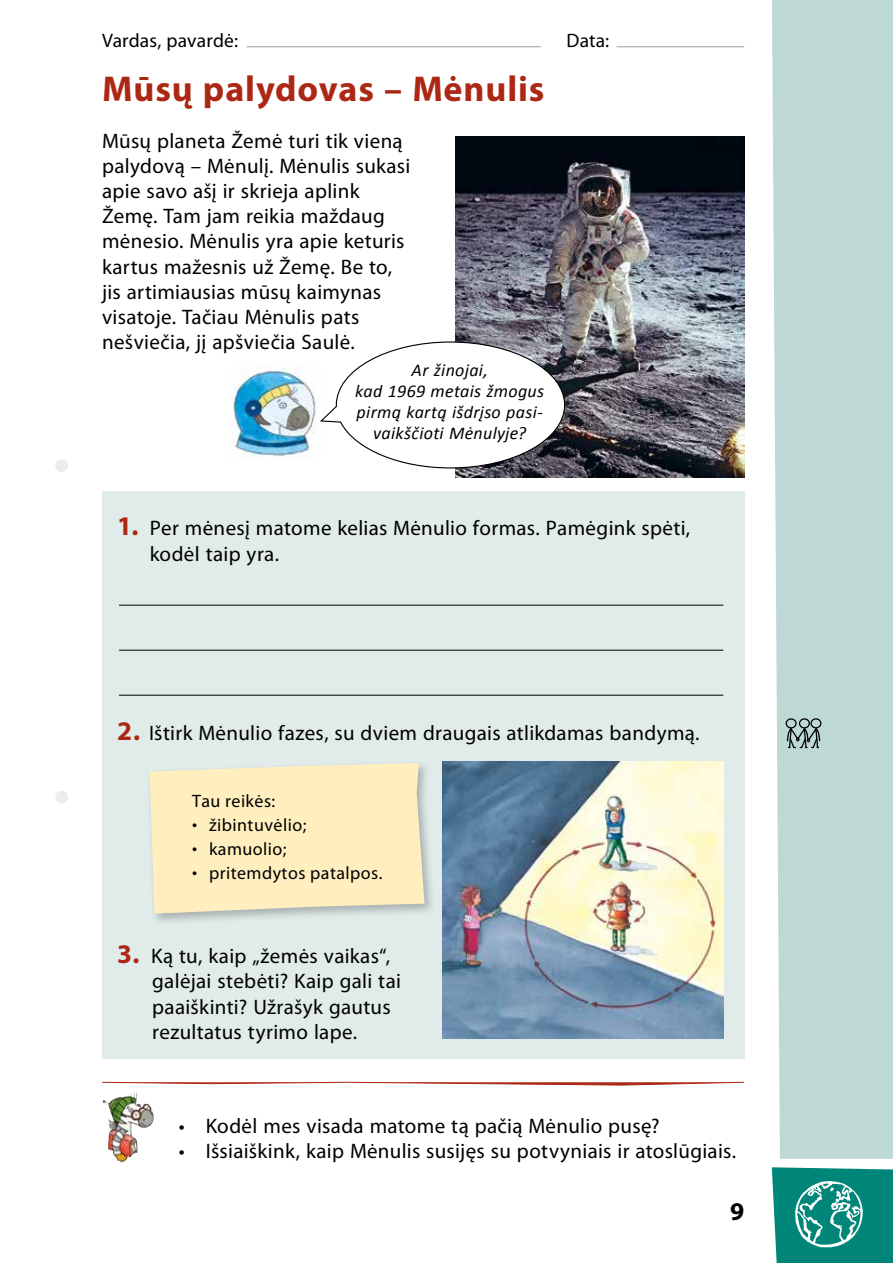
<style>
.page{position:relative;width:893px;height:1263px;background:#fff}
.page>*{position:absolute;margin:0;border:0;box-sizing:border-box;transform-origin:0 0}
.t1{font:700 36px "Myriad Pro";letter-spacing:.025em;color:#ac2714}
.t2{font:700 25.5px "Myriad Pro";color:#000}
.t3{font:21px/25.2px "Myriad Pro";letter-spacing:.015em;color:#000}
.t4{font:19.5px "Myriad Pro";letter-spacing:.01em;color:#000}
.t5{font:italic 18px/21px "Calibri";letter-spacing:.02em;color:#000;text-align:center}
.t6{font:18px "Myriad Pro";letter-spacing:.025em;color:#000}
.s1{font-weight:700;font-size:27px;color:#ac2714}
</style>
<div class="page">
<div style="left:772px;top:0;width:121px;height:1159px;background:#bed8d5"></div>
<svg style="left:772px;top:1167px;width:121px;height:96px;background:#108e81"></svg>
<img style="left:789px;top:1167px;width:89px;height:87px">
<hr style="left:247px;top:46px;width:294px;height:1px;background:#9c9c9d">
<hr style="left:617px;top:46px;width:127px;height:1px;background:#9c9c9d">
<div style="left:55px;top:459px;width:13px;height:13px;background:#ececec;border-radius:50%"></div>
<div style="left:55px;top:791px;width:13px;height:13px;background:#ececec;border-radius:50%"></div>
<div style="left:102px;top:492px;width:642px;height:567px;background:#e0ebea"></div>
<img style="left:229px;top:366px;width:87px;height:92px">
<img style="left:455px;top:136px;width:289px;height:342px">
<div style="left:146px;top:760px;width:290px;height:166px;background:#000;opacity:.25"></div>
<svg style="left:150px;top:763px;width:274px;height:151px;background:#faecc0"></svg>
<img style="left:103px;top:1091px;width:51px;height:71px">
<svg style="left:102px;top:1081px;width:643px;height:5px"></svg>
<svg style="left:320px;top:341px;width:246px;height:128px"></svg>
<hr style="left:119px;top:605px;width:604px;height:1px;background:#000">
<hr style="left:119px;top:650px;width:604px;height:1px;background:#000">
<hr style="left:119px;top:695px;width:604px;height:1px;background:#000">
<img style="left:443px;top:761px;width:280px;height:278px">
<div style="left:785px;top:718px;width:12px;height:11px;border:1px solid #000;border-radius:50%"></div>
<div style="left:799px;top:718px;width:11px;height:11px;border:1px solid #000;border-radius:50%"></div>
<div style="left:810px;top:718px;width:12px;height:10px;border:1px solid #000;border-radius:50%"></div>
<svg style="left:786px;top:726px;width:35px;height:23px"></svg>
<p class="t4" style="left:102px;top:27px;width:138px">Vardas, pavardė:</p>
<p class="t4" style="left:567px;top:27px;width:44px">Data:</p>
<h1 class="t1" style="left:102px;top:65px;width:444px">Mūsų palydovas – Mėnulis</h1>
<p class="t3" style="left:102px;top:127px;width:310px">Mūsų planeta Žemė turi tik vieną palydovą – Mėnulį. Mėnulis sukasi apie savo ašį ir skrieja aplink<br>Žemę. Tam jam reikia maždaug mėnesio. Mėnulis yra apie keturis kartus mažesnis už Žemę. Be to, jis artimiausias mūsų kaimynas visatoje. Tačiau Mėnulis pats nešviečia, jį apšviečia Saulė.</p>
<p class="t5" style="left:355px;top:359px;width:190px">Ar žinojai,<br>kad 1969 metais žmogus pirmą kartą išdrįso pasi&shy;vaikščioti Mėnulyje?</p>
<p class="t3" style="left:150px;top:515px;width:542px;text-indent:-33px"><span class="s1">1.</span> Per mėnesį matome kelias Mėnulio formas. Pamėgink spėti, kodėl taip yra.</p>
<p class="t3" style="left:117px;top:719px;width:584px"><span class="s1">2.</span> Ištirk Mėnulio fazes, su dviem draugais atlikdamas bandymą.</p>
<p class="t6" style="left:192px;top:789px;width:85px">Tau reikės:</p>
<p class="t6" style="left:192px;top:813px;width:116px">• žibintuvėlio;</p>
<p class="t6" style="left:192px;top:837px;width:96px">• kamuolio;</p>
<p class="t6" style="left:192px;top:861px;width:192px">• pritemdytos patalpos.</p>
<p class="t3" style="left:152px;top:943px;width:250px;text-indent:-35px"><span class="s1">3.</span> Ką tu, kaip „žemės vaikas“, galėjai stebėti? Kaip gali tai paaiškinti? Užrašyk gautus rezultatus tyrimo lape.</p>
<p class="t3" style="left:179px;top:1112px;width:482px">• Kodėl mes visada matome tą pačią Mėnulio pusę?</p>
<p class="t3" style="left:179px;top:1137px;width:559px">• Išsiaiškink, kaip Mėnulis susijęs su potvyniais ir atoslūgiais.</p>
<p class="t2" style="left:730px;top:1195px;width:16px">9</p>
</div>
